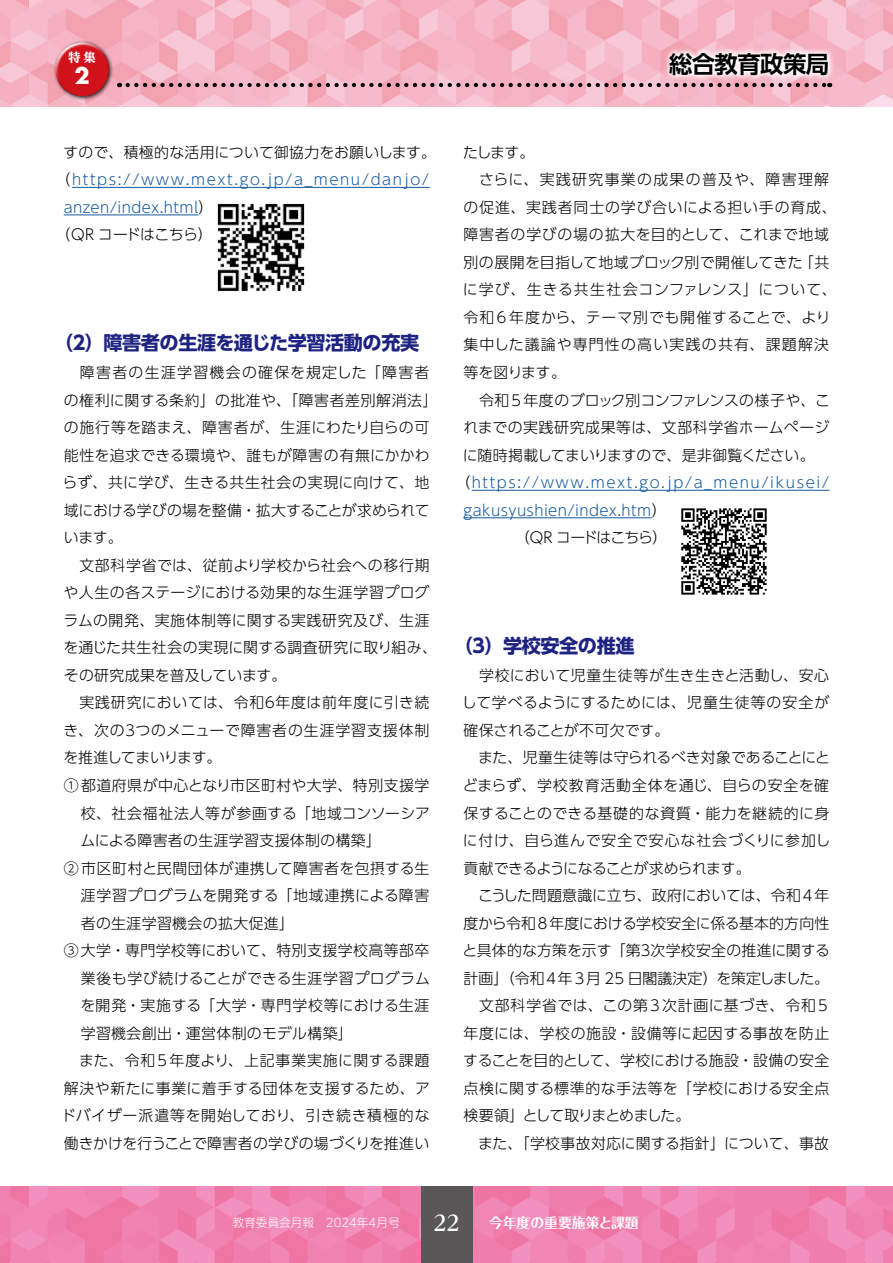
<style>
.page{position:relative;width:893px;height:1263px;background:#fff}
.page>*{position:absolute;margin:0;border:0;box-sizing:border-box;transform-origin:0 0}
.t1{font:700 23.4px "UD Shin Go Pro De";letter-spacing:-.025em;color:#000}
.t2{font:700 22.2px "Futura Std";color:#fff}
.t3{font:700 19.2px "UD Shin Go Pro";letter-spacing:-.025em;color:#1e2381}
.t4{font:300 14.85px/27.6px "UD Shin Go Pro";letter-spacing:.025em;color:#000}
.t5{font:300 14.85px "UD Shin Go Pro";letter-spacing:.105em;color:#15599f}
.t6{font:300 14.85px "UD Shin Go Pro";letter-spacing:.05em;color:#000}
.t7{font:300 14.85px "UD Shin Go Pro";letter-spacing:.045em;color:#000}
.t8{font:300 14.85px "UD Shin Go Pro";letter-spacing:.06em;color:#000}
.t9{font:300 14.85px "UD Shin Go Pro";letter-spacing:.09em;color:#000}
.t10{font:300 14.85px "UD Shin Go Pro";letter-spacing:.005em;color:#000}
.t11{font:300 14.85px "UD Shin Go Pro";letter-spacing:.025em;color:#15599f}
.t12{font:300 14.85px "UD Shin Go Pro";letter-spacing:-.005em;color:#000}
.t13{font:300 14.85px "UD Shin Go Pro";color:#000}
.t14{font:300 14.85px "UD Shin Go Pro";letter-spacing:-.015em;color:#000}
.t15{font:300 14.85px "UD Shin Go Pro";letter-spacing:.055em;color:#000}
.t16{font:300 14.85px "UD Shin Go Pro";letter-spacing:-.01em;color:#000}
.t17{font:300 14.85px "UD Shin Go Pro";letter-spacing:.085em;color:#000}
.t18{font:300 14.85px "UD Shin Go Pro";letter-spacing:-.035em;color:#000}
.t19{font:300 14.85px "UD Shin Go Pro";letter-spacing:-.03em;color:#000}
.t20{font:300 14.85px "UD Shin Go Pro";letter-spacing:-.065em;color:#000}
.t21{font:700 13.8px "Folk Pro";color:#fff}
.t22{font:800 12.3px "UD Reimin Pro";color:#fff}
.t23{font:300 11.7px "UD Shin M Go Pro";color:#fff}
.s1{color:#000}
.s2{font-family:"Reim Pro";font-weight:700;font-size:21.3px}
</style>
<div class="page">
<svg style="left:0;top:1186px;width:893px;height:77px;background:#f081b0"></svg>
<div style="left:421px;top:1186px;width:51px;height:77px;background:#595757"></div>
<svg style="left:0;top:0;width:893px;height:106px;background:#f5b5c5"></svg>
<svg style="left:663px;top:46px;width:172px;height:36px"></svg>
<svg style="left:128px;top:83px;width:702px;height:4px;background:#936d76"></svg>
<div style="left:53px;top:40px;width:60px;height:61px;background:#000;opacity:.75"></div>
<svg style="left:53px;top:40px;width:54px;height:43px"></svg>
<svg style="left:56px;top:51px;width:56px;height:46px;background:#cd2f39"></svg>
<hr style="left:72px;top:187px;width:358px;height:1px;background:#15599f">
<hr style="left:64px;top:215px;width:134px;height:1px;background:#15599f">
<img style="left:217px;top:203px;width:88px;height:88px">
<hr style="left:472px;top:490px;width:358px;height:1px;background:#15599f">
<hr style="left:463px;top:517px;width:189px;height:1px;background:#15599f">
<img style="left:681px;top:508px;width:86px;height:87px">
<p class="t22" style="left:68px;top:47px;width:29px">特 集</p>
<h2 class="t2" style="left:75px;top:61px;width:17px">2</h2>
<p class="t10" style="left:64px;top:140px;width:374px">すので、積極的な活用について御協力をお願いします。</p>
<p class="t5" style="left:56px;top:168px;width:375px"><span class="s1">（</span>https://www.mext.go.jp/a_menu/danjo/</p>
<p class="t11" style="left:64px;top:195px;width:151px">anzen/index.html<span class="s1">）</span></p>
<p class="t18" style="left:56px;top:223px;width:159px">（QR コードはこちら）</p>
<p class="t3" style="left:54px;top:327px;width:366px">（２）障害者の生涯を通じた学習活動の充実</p>
<p class="t9" style="left:64px;top:360px;width:367px">　障害者の生涯学習機会の確保を規定した「障害者</p>
<p class="t4" style="left:64px;top:385px;width:375px">の権利に関する条約」の批准や、「障害者差別解消法」</p>
<p class="t4" style="left:64px;top:413px;width:367px">の施行等を踏まえ、障害者が、生涯にわたり自らの可</p>
<p class="t4" style="left:64px;top:441px;width:367px">能性を追求できる環境や、誰もが障害の有無にかかわ</p>
<p class="t4" style="left:63px;top:468px;width:368px">らず、共に学び、生きる共生社会の実現に向けて、地</p>
<p class="t12" style="left:64px;top:498px;width:367px">域における学びの場を整備・拡大することが求められて</p>
<p class="t4" style="left:64px;top:523px;width:60px">います。</p>
<p class="t6" style="left:64px;top:553px;width:367px">　文部科学省では、従前より学校から社会への移行期</p>
<p class="t4" style="left:63px;top:578px;width:368px">や人生の各ステージにおける効果的な生涯学習プログ</p>
<p class="t4" style="left:63px;top:606px;width:368px">ラムの開発、実施体制等に関する実践研究及び、生涯</p>
<p class="t4" style="left:63px;top:633px;width:375px">を通じた共生社会の実現に関する調査研究に取り組み、</p>
<p class="t10" style="left:64px;top:663px;width:224px">その研究成果を普及しています。</p>
<p class="t4" style="left:64px;top:688px;width:367px">　実践研究においては、令和６年度は前年度に引き続</p>
<p class="t8" style="left:63px;top:718px;width:368px">き、次の３つのメニューで障害者の生涯学習支援体制</p>
<p class="t19" style="left:63px;top:746px;width:160px">を推進してまいります。</p>
<p class="t4" style="left:64px;top:771px;width:367px">①都道府県が中心となり市区町村や大学、特別支援学</p>
<p class="t6" style="left:81px;top:801px;width:351px">校、社会福祉法人等が参画する「地域コンソーシア</p>
<p class="t4" style="left:80px;top:826px;width:302px">ムによる障害者の生涯学習支援体制の構築」</p>
<p class="t7" style="left:64px;top:856px;width:367px">② 市区町村と民間団体が連携して障害者を包摂する生</p>
<p class="t4" style="left:81px;top:881px;width:350px">涯学習プログラムを開発する「地域連携による障害</p>
<p class="t4" style="left:81px;top:909px;width:215px">者の生涯学習機会の拡大促進」</p>
<p class="t4" style="left:64px;top:936px;width:367px">③大学・専門学校等において、特別支援学校高等部卒</p>
<p class="t4" style="left:81px;top:964px;width:351px">業後も学び続けることができる生涯学習プログラム</p>
<p class="t7" style="left:80px;top:993px;width:351px">を開発・実施する「大学・専門学校等における生涯</p>
<p class="t4" style="left:81px;top:1019px;width:273px">学習機会創出・運営体制のモデル構築」</p>
<p class="t4" style="left:64px;top:1046px;width:367px">　また、令和５年度より、上記事業実施に関する課題</p>
<p class="t4" style="left:64px;top:1074px;width:368px">解決や新たに事業に着手する団体を支援するため、ア</p>
<p class="t4" style="left:61px;top:1101px;width:370px">ドバイザー派遣等を開始しており、引き続き積極的な</p>
<p class="t13" style="left:64px;top:1131px;width:367px">働きかけを行うことで障害者の学びの場づくりを推進い</p>
<h1 class="t1" style="left:669px;top:45px;width:162px">総合教育政策局</h1>
<p class="t4" style="left:463px;top:138px;width:73px">たします。</p>
<p class="t9" style="left:463px;top:168px;width:367px">　さらに、実践研究事業の成果の普及や、障害理解</p>
<p class="t8" style="left:463px;top:195px;width:375px">の促進、実践者同士の学び合いによる担い手の育成、</p>
<p class="t7" style="left:463px;top:223px;width:367px">障害者の学びの場の拡大を目的として、これまで地域</p>
<p class="t4" style="left:463px;top:248px;width:367px">別の展開を目指して地域ブロック別で開催してきた「共</p>
<p class="t15" style="left:463px;top:278px;width:375px">に学び、生きる共生社会コンファレンス」について、</p>
<p class="t6" style="left:463px;top:305px;width:369px">令和６年度から、テーマ別でも開催することで、より</p>
<p class="t17" style="left:463px;top:333px;width:367px">集中した議論や専門性の高い実践の共有、課題解決</p>
<p class="t4" style="left:463px;top:358px;width:104px">等を図ります。</p>
<p class="t14" style="left:463px;top:388px;width:368px">　令和５年度のブロック別コンファレンスの様子や、こ</p>
<p class="t4" style="left:463px;top:413px;width:367px">れまでの実践研究成果等は、文部科学省ホームページ</p>
<p class="t16" style="left:463px;top:443px;width:353px">に随時掲載してまいりますので、是非御覧ください。</p>
<p class="t5" style="left:455px;top:470px;width:375px"><span class="s1">（</span>https://www.mext.go.jp/a_menu/ikusei/</p>
<p class="t11" style="left:463px;top:498px;width:205px">gakusyushien/index.htm<span class="s1">）</span></p>
<p class="t20" style="left:515px;top:525px;width:154px">（QR コードはこちら）</p>
<p class="t3" style="left:454px;top:630px;width:182px">（３）学校安全の推進</p>
<p class="t4" style="left:462px;top:661px;width:370px">　学校において児童生徒等が生き生きと活動し、安心して学べるようにするためには、児童生徒等の安全が確保されることが不可欠です。<br>　また、児童生徒等は守られるべき対象であることにとどまらず、学校教育活動全体を通じ、自らの安全を確保することのできる基礎的な資質・能力を継続的に身に付け、自ら進んで安全で安心な社会づくりに参加し貢献できるようになることが求められます。<br>　こうした問題意識に立ち、政府においては、令和４年度から令和８年度における学校安全に係る基本的方向性と具体的な方策を示す「第３次学校安全の推進に関する計画」（令和４年３月 25 日閣議決定）を策定しました。　文部科学省では、この第３次計画に基づき、令和５年度には、学校の施設・設備等に起因する事故を防止することを目的として、学校における施設・設備の安全点検に関する標準的な手法等を「学校における安全点検要領」として取りまとめました。<br>　また、「学校事故対応に関する指針」について、事故</p>
<p class="t23" style="left:232px;top:1213px;width:229px">教育委員会月報　2024年4月号　 <span class="s2">22</span></p>
<p class="t21" style="left:489px;top:1211px;width:151px">今年度の重要施策と課題</p>
</div>
